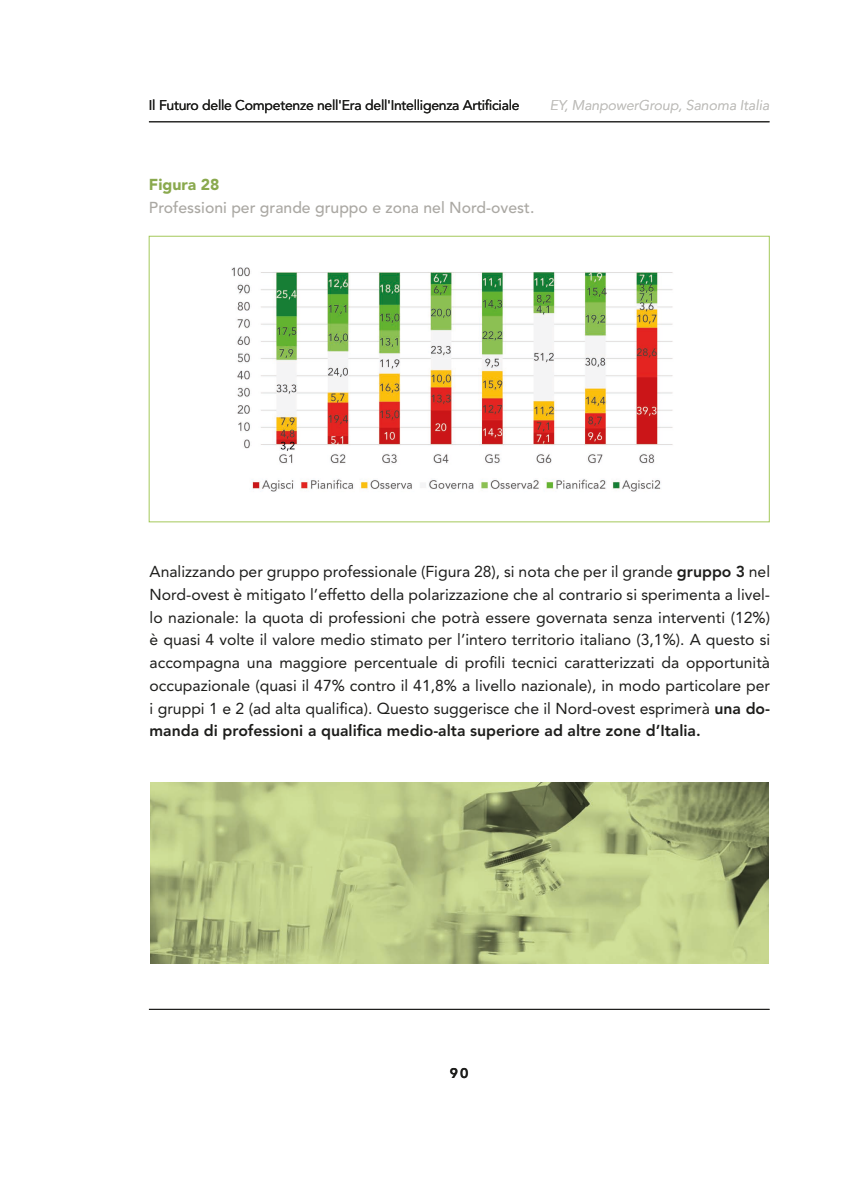
<style>
.page{position:relative;width:844px;height:1191px;background:#fff}
.page>*{position:absolute;margin:0;border:0;box-sizing:border-box;transform-origin:0 0}
.testo{font:15.75px/22.8px "Avenir LT Std";color:#1d1d1b;text-align:justify}
.t1{font:500 15.75px "Avenir LT Std";color:#aaa8a3}
.t2{font:900 15.75px "Avenir LT Std";color:#8aa94e}
.t3{font:14px "Avenir LT Std";letter-spacing:-.02em;color:#1d1d1b}
.t4{font:italic 300 14px "Avenir LT Std";color:#c1c0bd}
.t5{font:800 14px "Avenir LT Std";color:#1d1d1b}
.s1{font-weight:800}
</style>
<div class="page">
<hr style="left:149px;top:121px;width:620px;height:1px;background:#1d1d1b">
<hr style="left:149px;top:1009px;width:620px;height:1px;background:#1d1d1b">
<div style="left:149px;top:236px;width:620px;height:286px;border:1px solid #a4c95b"></div>
<img style="left:150px;top:782px;width:618px;height:181px">
<img style="left:231px;top:267px;width:442px;height:225px">
<p class="t3" style="left:149px;top:97px;width:372px">Il Futuro delle Competenze nell'Era dell'Intelligenza Artificiale</p>
<p class="t4" style="left:550px;top:97px;width:221px">EY, ManpowerGroup, Sanoma Italia</p>
<p class="t2" style="left:149px;top:175px;width:72px">Figura 28</p>
<p class="t1" style="left:149px;top:198px;width:387px">Professioni per grande gruppo e zona nel Nord-ovest.</p>
<p class="testo" style="left:149px;top:560px;width:622px">Analizzando per gruppo professionale (Figura 28), si nota che per il grande <span class="s1">gruppo 3</span> nel Nord-ovest è mitigato l’effetto della polarizzazione che al contrario si sperimenta a livel&shy;lo nazionale: la quota di professioni che potrà essere governata senza interventi (12%) è quasi 4 volte il valore medio stimato per l’intero territorio italiano (3,1%). A questo si accompagna una maggiore percentuale di profili tecnici caratterizzati da opportunità occupazionale (quasi il 47% contro il 41,8% a livello nazionale), in modo particolare per i gruppi 1 e 2 (ad alta qualifica). Questo suggerisce che il Nord-ovest esprimerà <span class="s1">una do&shy;manda di professioni a qualifica medio-alta superiore ad altre zone d’Italia.</span></p>
<p class="t5" style="left:450px;top:1064px;width:20px">90</p>
</div>
